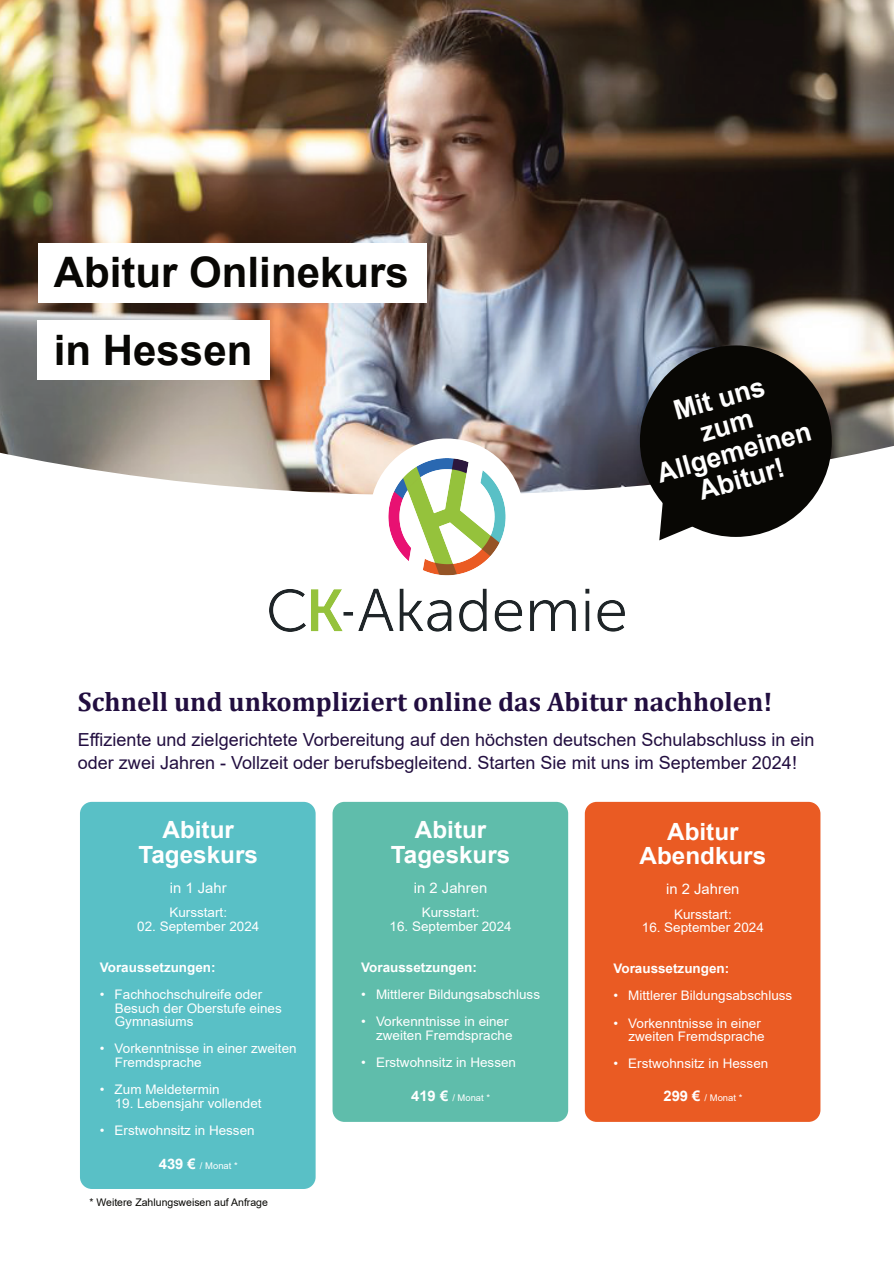
<style>
.page{position:relative;width:894px;height:1263px;background:#fff}
.page>*{position:absolute;margin:0;border:0;box-sizing:border-box;transform-origin:0 0}
.t1{font:700 42px/78.6px "Arial";color:#080704}
.t2{font:700 27px "Cambria";color:#220e40}
.t3{font:700 27px/27.9px "Arial";color:#fff;text-align:center}
.t4{font:700 23.7px/24.5px "Arial";color:#fff;text-align:center}
.t5{font:18px/22.6px "Arial";color:#220e40}
.t6{font:14.55px "Arial";color:#fff}
.t7{font:13.2px/13.6px "Arial";color:#fff;text-align:right}
.t8{font:700 13.2px "Arial";color:#fff}
.t9{font:10.5px "Arial";color:#080704}
.t10{font:9.15px "Arial";color:#fff}
.s1{font-weight:700;font-size:14.55px}
</style>
<div class="page">
<img style="left:0;top:0;width:893px;height:495px">
<div style="left:369px;top:438px;width:154px;height:155px;background:#fff;border-radius:50%"></div>
<img style="left:269px;top:458px;width:355px;height:173px">
<div style="left:639px;top:345px;width:192px;height:192px;background:#080704;border-radius:50%"></div>
<svg style="left:659px;top:498px;width:44px;height:42px"></svg>
<div style="left:38px;top:243px;width:388px;height:60px;background:#fff"></div>
<div style="left:38px;top:320px;width:231px;height:60px;background:#fff"></div>
<div style="left:80px;top:802px;width:235px;height:387px;background:#59c0c6;border-radius:12px"></div>
<div style="left:332px;top:802px;width:236px;height:320px;background:#5fbdab;border-radius:12px"></div>
<div style="left:584px;top:802px;width:236px;height:320px;background:#ea5b23;border-radius:12px"></div>
<h1 class="t1" style="left:54px;top:236px;width:356px">Abitur Onlinekurs in Hessen</h1>
<h2 class="t3" style="left:638px;top:409px;width:161px;rotate:-16deg">Mit uns<br>zum<br>Allgemeinen<br>Abitur!</h2>
<h2 class="t2" style="left:78px;top:690px;width:696px">Schnell und unkompliziert online das Abitur nachholen!</h2>
<h3 class="t5" style="left:78px;top:730px;width:738px">Effiziente und zielgerichtete Vorbereitung auf den höchsten deutschen Schulabschluss in ein oder zwei Jahren - Vollzeit oder berufsbegleitend. Starten Sie mit uns im September 2024!</h3>
<h3 class="t4" style="left:138px;top:820px;width:121px">Abitur<br>Tageskurs</h3>
<p class="t6" style="left:170px;top:882px;width:58px">in 1 Jahr</p>
<p class="t7" style="left:169px;top:907px;width:59px">Kursstart:</p>
<p class="t7" style="left:137px;top:921px;width:124px">02. September 2024</p>
<p class="t8" style="left:100px;top:962px;width:117px">Voraussetzungen:</p>
<p class="t7" style="left:115px;top:989px;width:168px;text-align:left;text-indent:-15px">• Fachhochschulreife oder<br>Besuch der Oberstufe eines<br>Gymnasiums</p>
<p class="t7" style="left:115px;top:1043px;width:183px;text-align:left;text-indent:-15px">• Vorkenntnisse in einer zweiten<br>Fremdsprache</p>
<p class="t7" style="left:100px;top:1084px;width:121px">• Zum Meldetermin</p>
<p class="t7" style="left:115px;top:1097px;width:148px">19. Lebensjahr vollendet</p>
<p class="t7" style="left:100px;top:1125px;width:156px">• Erstwohnsitz in Hessen</p>
<p class="t10" style="left:159px;top:1162px;width:80px"><span class="s1">439 €</span> / Monat *</p>
<p class="t9" style="left:89px;top:1198px;width:180px">* Weitere Zahlungsweisen auf Anfrage</p>
<h3 class="t4" style="left:390px;top:820px;width:121px">Abitur<br>Tageskurs</h3>
<p class="t6" style="left:414px;top:882px;width:75px">in 2 Jahren</p>
<p class="t7" style="left:421px;top:907px;width:59px">Kursstart:</p>
<p class="t7" style="left:389px;top:921px;width:124px">16. September 2024</p>
<p class="t8" style="left:361px;top:962px;width:117px">Voraussetzungen:</p>
<p class="t7" style="left:361px;top:989px;width:180px">• Mittlerer Bildungsabschluss</p>
<p class="t7" style="left:361px;top:1016px;width:153px">• Vorkenntnisse in einer zweiten Fremdsprache</p>
<p class="t7" style="left:361px;top:1057px;width:156px">• Erstwohnsitz in Hessen</p>
<p class="t10" style="left:411px;top:1094px;width:80px"><span class="s1">419 €</span> / Monat *</p>
<h3 class="t4" style="left:639px;top:821px;width:128px">Abitur<br>Abendkurs</h3>
<p class="t6" style="left:666px;top:884px;width:75px">in 2 Jahren</p>
<p class="t7" style="left:673px;top:908px;width:59px">Kursstart:</p>
<p class="t7" style="left:641px;top:922px;width:124px">16. September 2024</p>
<p class="t8" style="left:613px;top:963px;width:117px">Voraussetzungen:</p>
<p class="t7" style="left:613px;top:990px;width:180px">• Mittlerer Bildungsabschluss</p>
<p class="t7" style="left:613px;top:1017px;width:153px">• Vorkenntnisse in einer zweiten Fremdsprache</p>
<p class="t7" style="left:613px;top:1058px;width:156px">• Erstwohnsitz in Hessen</p>
<p class="t10" style="left:663px;top:1094px;width:80px"><span class="s1">299 €</span> / Monat *</p>
</div>
